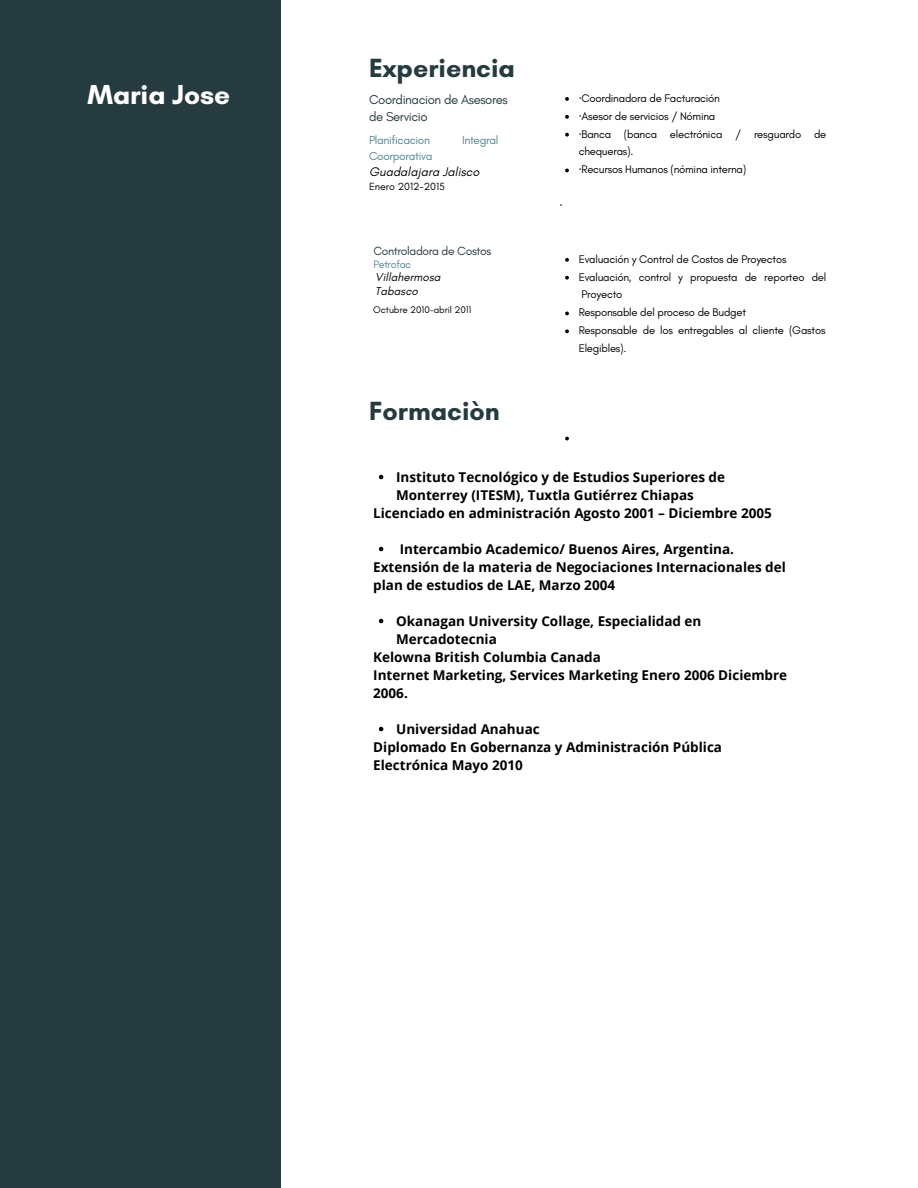
<style>
.page{position:relative;width:918px;height:1188px;background:#fff}
.page>*{position:absolute;margin:0;border:0;box-sizing:border-box;transform-origin:0 0}
.t1{font:700 28.05px "Glacial Indifference";letter-spacing:-.005em;color:#fff}
.t2{font:700 26.85px "Glacial Indifference";color:#253b3f}
.t3{font:700 13.5px/18px "Open Sans";color:#000}
.t4{font:13.2px/17.5px "Glacial Indifference";letter-spacing:-.03em;color:#253b3f}
.t5{font:italic 12.75px "Glacial Indifference";letter-spacing:.005em;color:#000}
.t6{font:12.15px "Glacial Indifference";letter-spacing:-.03em;color:#253b3f}
.t7{font:11.85px "Glacial Indifference";letter-spacing:-.03em;color:#56858d}
.t8{font:italic 11.7px/13.6px "Glacial Indifference";letter-spacing:.005em;color:#000}
.t9{font:11.25px/17.9px "Glacial Indifference";letter-spacing:-.02em;color:#000}
.t10{font:11.25px "Noto Sans";color:#000}
.t11{font:10.8px "Glacial Indifference";letter-spacing:-.03em;color:#56858d}
.t12{font:10.65px "Glacial Indifference";letter-spacing:-.005em;color:#000}
.t13{font:9.75px "Glacial Indifference";letter-spacing:-.005em;color:#000}
.s1{font-family:"Noto Sans"}
</style>
<div class="page">
<div style="left:0;top:0;width:281px;height:1188px;background:#253b3f"></div>
<svg style="left:565px;top:97px;width:4px;height:4px"></svg>
<svg style="left:565px;top:115px;width:4px;height:4px"></svg>
<svg style="left:565px;top:133px;width:4px;height:4px"></svg>
<svg style="left:565px;top:169px;width:4px;height:3px"></svg>
<svg style="left:565px;top:258px;width:4px;height:4px"></svg>
<svg style="left:565px;top:276px;width:4px;height:4px"></svg>
<svg style="left:565px;top:312px;width:4px;height:3px"></svg>
<svg style="left:565px;top:329px;width:4px;height:4px"></svg>
<svg style="left:565px;top:437px;width:4px;height:3px"></svg>
<svg style="left:379px;top:475px;width:4px;height:4px"></svg>
<svg style="left:379px;top:547px;width:4px;height:4px"></svg>
<svg style="left:379px;top:619px;width:4px;height:4px"></svg>
<svg style="left:379px;top:727px;width:4px;height:4px"></svg>
<h1 class="t1" style="left:88px;top:77px;width:144px">Maria Jose</h1>
<h2 class="t2" style="left:369px;top:51px;width:148px">Experiencia</h2>
<p class="t4" style="left:369px;top:90px;width:140px">Coordinacion de Asesores de Servicio</p>
<p class="t7" style="left:369px;top:133px;width:63px">Planificacion</p>
<p class="t7" style="left:462px;top:133px;width:38px">Integral</p>
<p class="t7" style="left:369px;top:148px;width:65px">Coorporativa</p>
<p class="t5" style="left:369px;top:164px;width:112px">Guadalajara Jalisco</p>
<p class="t12" style="left:369px;top:180px;width:77px">Enero 2012-2015</p>
<p class="t6" style="left:373px;top:243px;width:119px">Controladora de Costos</p>
<p class="t8" style="left:375px;top:270px;width:67px">Villahermosa<br>Tabasco</p>
<p class="t11" style="left:373px;top:258px;width:39px">Petrofac</p>
<p class="t13" style="left:373px;top:304px;width:100px">Octubre 2010-abril 2011</p>
<h2 class="t2" style="left:369px;top:394px;width:132px">Formaciòn</h2>
<p class="t10" style="left:560px;top:197px;width:5px">·</p>
<p class="t9" style="left:579px;top:89px;width:249px"><span class="s1">·</span>Coordinadora de Facturación<br><span class="s1">·</span>Asesor de servicios / Nómina<br><span class="s1">·</span>Banca (banca electrónica / resguardo de chequeras).<br><span class="s1">·</span>Recursos Humanos (nómina interna)</p>
<p class="t9" style="left:579px;top:250px;width:249px">Evaluación y Control de Costos de Proyectos Evaluación, control y propuesta de reporteo del Proyecto<br>Responsable del proceso de Budget<br>Responsable de los entregables al cliente (Gastos Elegibles).</p>
<p class="t3" style="left:396px;top:467px;width:330px">Instituto Tecnológico y de Estudios Superiores de<br>Monterrey (ITESM), Tuxtla Gutiérrez Chiapas</p>
<p class="t3" style="left:373px;top:503px;width:400px">Licenciado en administración Agosto 2001 – Diciembre 2005</p>
<p class="t3" style="left:400px;top:539px;width:336px">Intercambio Academico/ Buenos Aires, Argentina.</p>
<p class="t3" style="left:373px;top:557px;width:414px">Extensión de la materia de Negociaciones Internacionales del plan de estudios de LAE, Marzo 2004</p>
<p class="t3" style="left:396px;top:611px;width:307px">Okanagan University Collage, Especialidad en<br>Mercadotecnia</p>
<p class="t3" style="left:373px;top:647px;width:416px">Kelowna British Columbia Canada<br>Internet Marketing, Services Marketing Enero 2006 Diciembre<br>2006.</p>
<p class="t3" style="left:396px;top:719px;width:145px">Universidad Anahuac</p>
<p class="t3" style="left:373px;top:737px;width:350px">Diplomado En Gobernanza y Administración Pública<br>Electrónica Mayo 2010</p>
</div>
